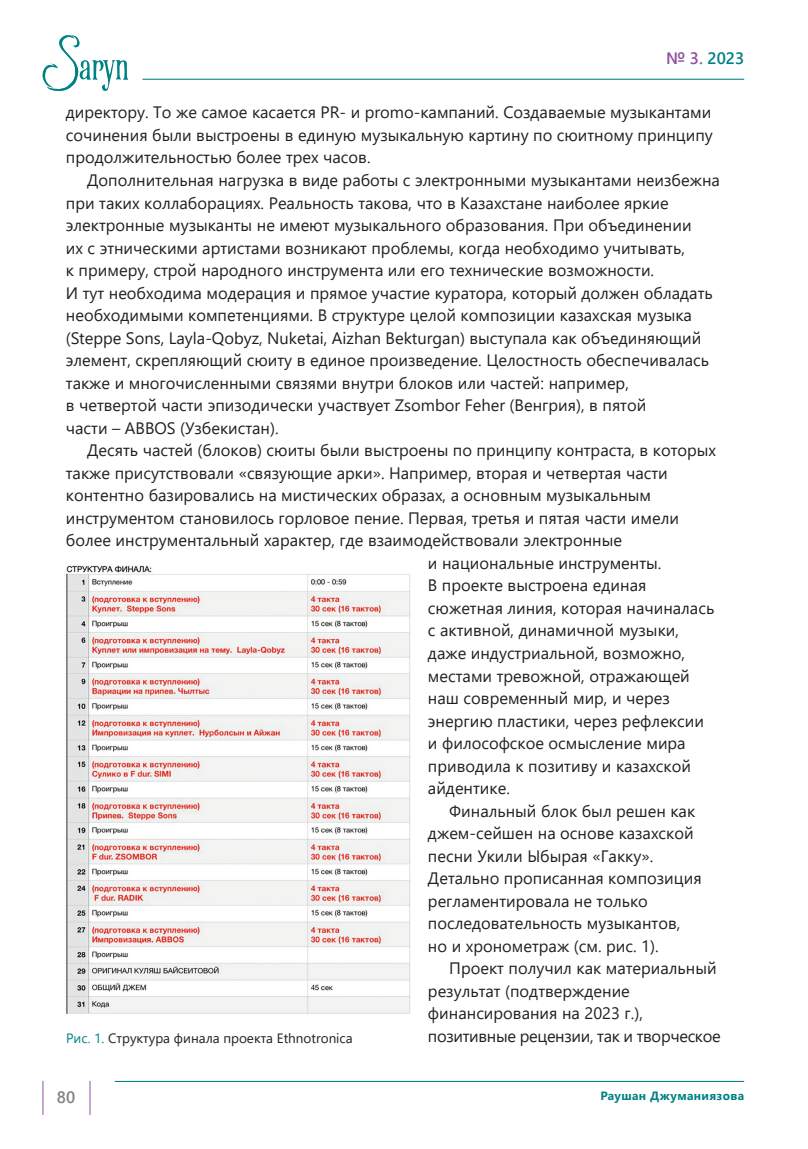
<style>
.page{position:relative;width:808px;height:1149px;background:#fff}
.page>*{position:absolute;margin:0;border:0;box-sizing:border-box;transform-origin:0 0}
.t1{font:16.5px/22.5px "Segoe UI";color:#231f20;text-align:justify}
.t2{font:16.5px "Segoe UI";letter-spacing:-.02em;color:#231f20}
.t3{font:600 16.5px "Segoe UI";color:#008183}
.t4{font:600 16.5px "Segoe UI";color:#808285}
.t5{font:13.5px "Segoe UI";color:#231f20}
.t6{font:700 12px "Segoe UI";letter-spacing:.03em;color:#008183}
.s1{color:#8e52a1}
.s2{color:#008183}
</style>
<div class="page">
<hr style="left:142px;top:79px;width:602px;height:1px;background:#008183">
<svg style="left:42px;top:35px;width:86px;height:56px"></svg>
<hr style="left:115px;top:1080px;width:629px;height:1px;background:#008183">
<hr style="left:43px;top:1080px;width:1px;height:34px;background:#8e52a1">
<hr style="left:90px;top:1080px;width:1px;height:34px;background:#8e52a1">
<img style="left:66px;top:565px;width:345px;height:450px">
<p class="t3" style="left:666px;top:43px;width:79px"><span class="s1">№ 3.</span> 2023</p>
<p class="t1" style="left:66px;top:100px;width:648px">директору. То же самое касается PR- и рromo-кампаний. Создаваемые музыкантами сочинения были выстроены в единую музыкальную картину по сюитному принципу продолжительностью более трех часов.</p>
<p class="t1" style="left:66px;top:167px;width:655px;text-align:left;text-indent:21px">Дополнительная нагрузка в виде работы с электронными музыкантами неизбежна при таких коллаборациях. Реальность такова, что в Казахстане наиболее яркие электронные музыканты не имеют музыкального образования. При объединении<br>их с этническими артистами возникают проблемы, когда необходимо учитывать,<br>к примеру, строй народного инструмента или его технические возможности.<br>И тут необходима модерация и прямое участие куратора, который должен обладать необходимыми компетенциями. В структуре целой композиции казахская музыка (Steppe Sons, Layla-Qobyz, Nuketai, Aizhan Bekturgan) выступала как объединяющий элемент, скрепляющий сюиту в единое произведение. Целостность обеспечивалась также и многочисленными связями внутри блоков или частей: например,<br>в четвертой части эпизодически участвует Zsombor Feher (Венгрия), в пятой<br>части – ABBOS (Узбекистан).</p>
<p class="t1" style="left:87px;top:437px;width:630px">Десять частей (блоков) сюиты были выстроены по принципу контраста, в которых</p>
<p class="t1" style="left:66px;top:460px;width:603px">также присутствовали «связующие арки». Например, вторая и четвертая части</p>
<p class="t1" style="left:66px;top:482px;width:587px">контентно базировались на мистических образах, а основным музыкальным</p>
<p class="t1" style="left:66px;top:505px;width:615px">инструментом становилось горловое пение. Первая, третья и пятая части имели</p>
<p class="t1" style="left:66px;top:527px;width:558px">более инструментальный характер, где взаимодействовали электронные</p>
<p class="t1" style="left:428px;top:550px;width:235px">и национальные инструменты.</p>
<p class="t1" style="left:428px;top:572px;width:220px">В проекте выстроена единая</p>
<p class="t1" style="left:428px;top:595px;width:288px">сюжетная линия, которая начиналась</p>
<p class="t1" style="left:428px;top:617px;width:253px">с активной, динамичной музыки,</p>
<p class="t1" style="left:428px;top:640px;width:259px">даже индустриальной, возможно,</p>
<p class="t1" style="left:428px;top:662px;width:263px">местами тревожной, отражающей</p>
<p class="t1" style="left:428px;top:685px;width:243px">наш современный мир, и через</p>
<p class="t1" style="left:428px;top:707px;width:277px">энергию пластики, через рефлексии</p>
<p class="t1" style="left:428px;top:730px;width:259px">и философское осмысление мира</p>
<p class="t1" style="left:428px;top:752px;width:265px">приводила к позитиву и казахской</p>
<p class="t1" style="left:428px;top:775px;width:83px">айдентике.</p>
<p class="t1" style="left:449px;top:797px;width:247px">Финальный блок был решен как</p>
<p class="t1" style="left:428px;top:820px;width:267px">джем-сейшен на основе казахской</p>
<p class="t1" style="left:428px;top:842px;width:227px">песни Укили Ыбырая «Гакку».</p>
<p class="t1" style="left:428px;top:865px;width:275px">Детально прописанная композиция</p>
<p class="t1" style="left:428px;top:887px;width:221px">регламентировала не только</p>
<p class="t1" style="left:428px;top:910px;width:254px">последовательность музыкантов,</p>
<p class="t1" style="left:428px;top:932px;width:232px">но и хронометраж (см. рис. 1).</p>
<p class="t1" style="left:449px;top:955px;width:269px">Проект получил как материальный</p>
<p class="t1" style="left:428px;top:977px;width:203px">результат (подтверждение</p>
<p class="t1" style="left:428px;top:1000px;width:216px">финансирования на 2023 г.),</p>
<p class="t5" style="left:66px;top:1025px;width:288px"><span class="s2">Рис. 1.</span> Структура финала проекта Ethnotronica</p>
<p class="t2" style="left:428px;top:1020px;width:294px">позитивные рецензии, так и творческое</p>
<p class="t4" style="left:57px;top:1081px;width:20px">80</p>
<p class="t6" style="left:600px;top:1084px;width:145px">Раушан Джуманиязова</p>
</div>
